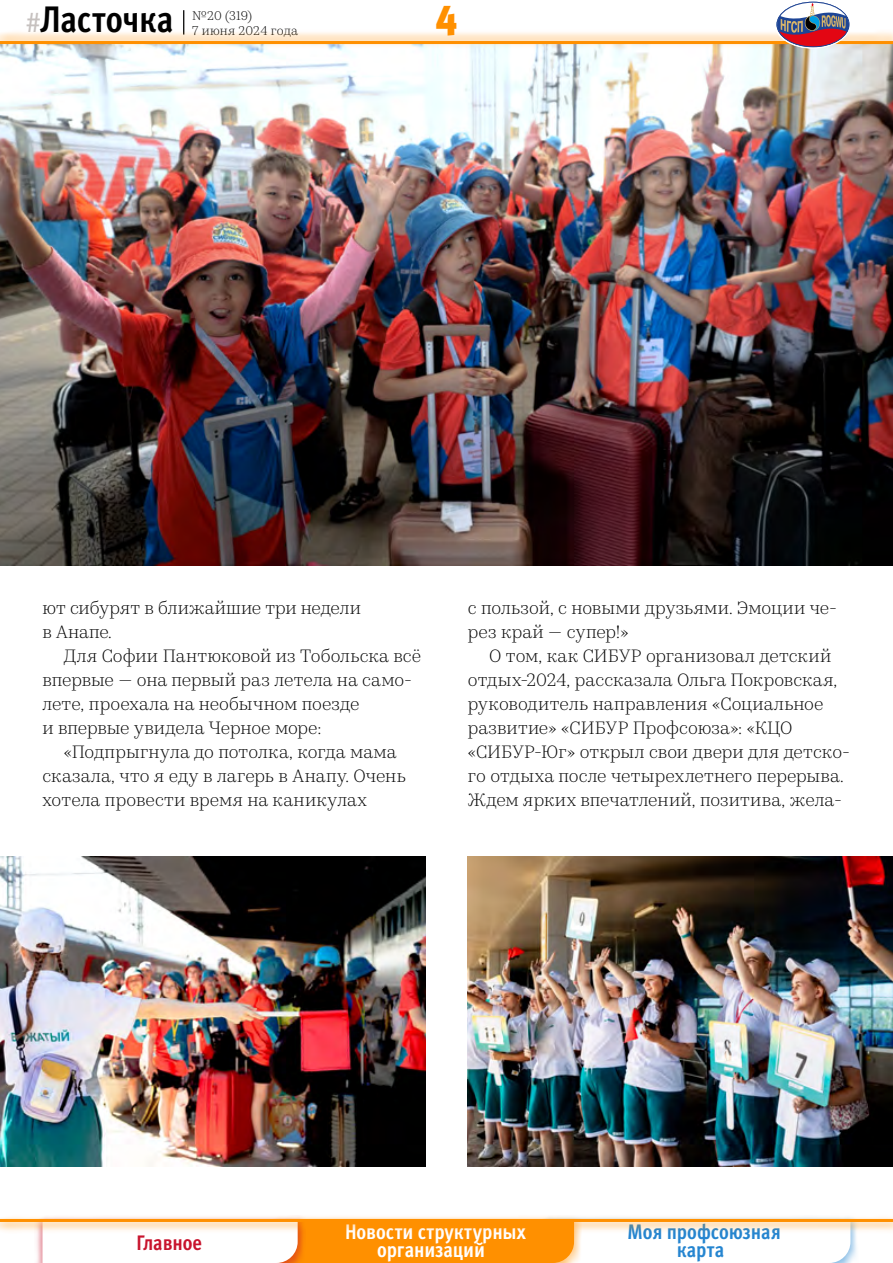
<style>
.page{position:relative;width:893px;height:1263px;background:#fff}
.page>*{position:absolute;margin:0;border:0;box-sizing:border-box;transform-origin:0 0}
.t1{font:900 condensed 43.5px "Meta Pro";color:#ff9000}
.t2{font:700 condensed 36.9px "Meta Pro";letter-spacing:-.005em;color:#000}
.t3{font:700 condensed 21px/18px "Meta Pro";color:#fff;text-align:center}
.t4{font:700 condensed 21px/18px "Meta Pro";letter-spacing:-.005em;color:#2585d0;text-align:center}
.t5{font:700 condensed 21px "Meta Pro";letter-spacing:-.005em;color:#c8142d}
.t6{font:300 18px/24px "Kazimir Text";letter-spacing:.005em;color:#000}
.t7{font:300 12.75px/15px "Kazimir Text";letter-spacing:.01em;color:#000}
.s1{font-weight:400;font-stretch:normal;font-size:27px;color:#c6c1bf}
</style>
<div class="page">
<img style="left:0;top:49px;width:893px;height:517px">
<img style="left:468px;top:856px;width:425px;height:310px">
<img style="left:0;top:856px;width:425px;height:310px">
<svg style="left:183px;top:10px;width:1px;height:19px"></svg>
<svg style="left:278px;top:1234px;width:572px;height:29px"></svg>
<div style="left:0;top:29px;width:893px;height:20px;background:#ff9000;opacity:.3"></div>
<hr style="left:0;top:41px;width:893px;height:3px;background:#ff9000">
<div style="left:0;top:1214px;width:893px;height:20px;background:#ff9000;opacity:.3"></div>
<hr style="left:0;top:1219px;width:893px;height:3px;background:#ff9000">
<svg style="left:775px;top:2px;width:75px;height:46px"></svg>
<div style="left:775px;top:0;width:75px;height:48px;border:1px solid #fff;border-radius:50%"></div>
<h2 class="t2" style="left:26px;top:-9px;width:149px"><span class="s1">#</span>Ласточка</h2>
<p class="t7" style="left:192px;top:7px;width:107px">№20 (319)<br>7 июня 2024 года</p>
<h1 class="t1" style="left:436px;top:-14px;width:23px">4</h1>
<p class="t6" style="left:43px;top:594px;width:320px">ют сибурят в ближайшие три недели в Анапе.</p>
<p class="t6" style="left:43px;top:642px;width:380px;text-indent:21px">Для Софии Пантюковой из Тобольска всё впервые — она первый раз летела на само&shy;лете, проехала на необычном поезде<br>и впервые увидела Черное море:</p>
<p class="t6" style="left:43px;top:738px;width:365px;text-indent:21px">«Подпрыгнула до потолка, когда мама сказала, что я еду в лагерь в Анапу. Очень хотела провести время на каникулах</p>
<p class="t6" style="left:468px;top:594px;width:371px">с пользой, с новыми друзьями. Эмоции че&shy;рез край — супер!»</p>
<p class="t6" style="left:468px;top:642px;width:384px;text-indent:21px">О том, как СИБУР организовал детский отдых‑2024, рассказала Ольга Покровская, руководитель направления «Социальное развитие» «СИБУР Проф союза»: «КЦО «СИБУР-Юг» открыл свои двери для детско&shy;го отдыха после четырехлетнего перерыва.<br>Ждем ярких впечатлений, позитива, жела-</p>
<p class="t5" style="left:136px;top:1226px;width:67px">Главное</p>
<p class="t3" style="left:345px;top:1222px;width:182px">Новости структурных организаций</p>
<p class="t4" style="left:628px;top:1222px;width:155px">Моя профсоюзная карта</p>
</div>
